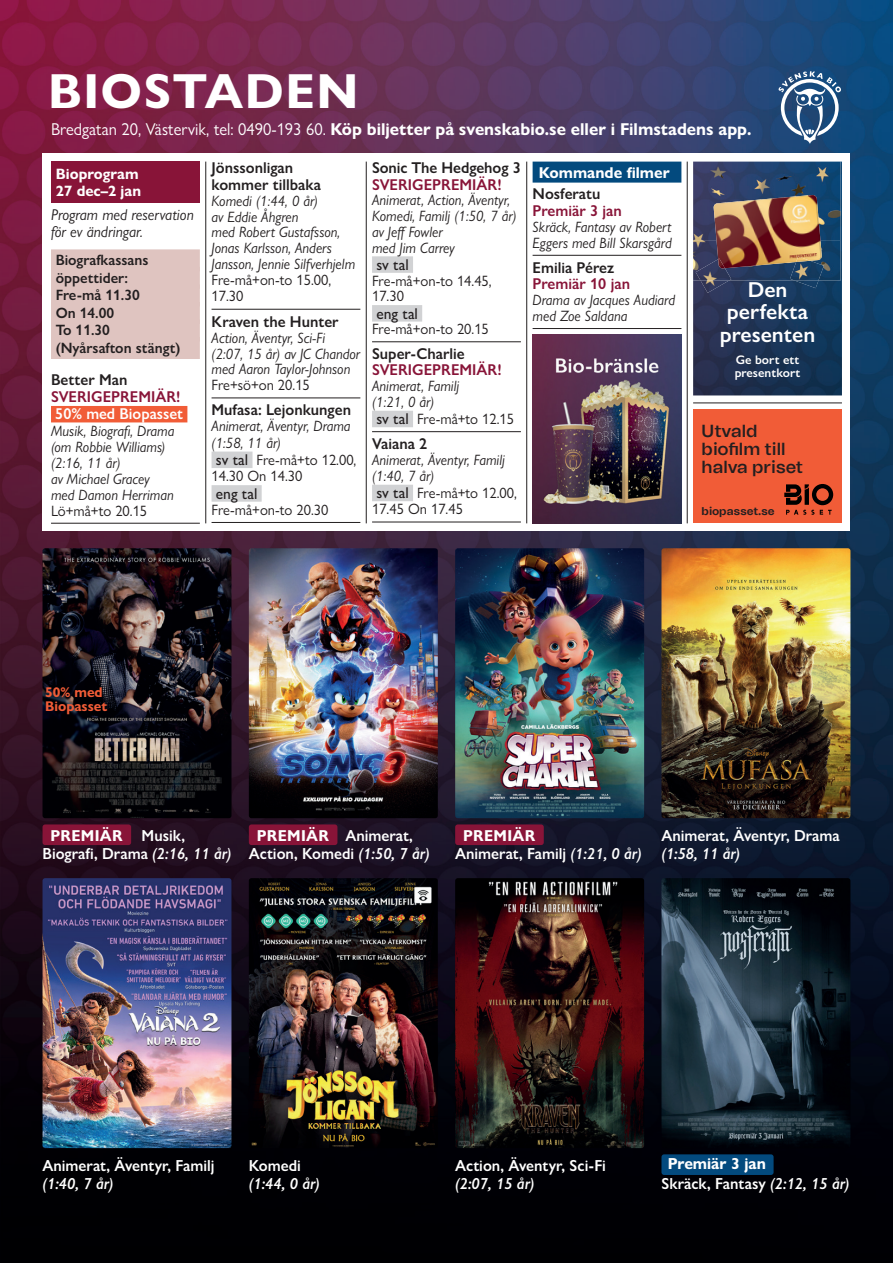
<style>
.page{position:relative;width:893px;height:1263px;background:#fff}
.page>*{position:absolute;margin:0;border:0;box-sizing:border-box;transform-origin:0 0}
.t1{font:700 49.5px "Gill Sans Nova";letter-spacing:.03em;color:#fff}
.t2{font:600 21.75px/22.6px "Gill Sans Nova";color:#fff;text-align:center}
.t3{font:600 17.55px/18.5px "Tomato Grotesk";color:#231f20}
.t4{font:700 17.25px "Gill Sans Nova";color:#fff;scale:.96 1}
.t5{font:600 16.05px/17.9px "Gill Sans Nova";color:#fff;text-align:center;scale:.96 1}
.t6{font:italic 600 16.05px "Gill Sans Nova";color:#fff;scale:.96 1}
.t7{font:700 15.9px "Gill Sans Nova";letter-spacing:.02em;color:#fff;scale:.96 1}
.t8{font:600 15.75px/16.6px "Gill Sans Nova";color:#231f20}
.t9{font:600 15.75px "Gill Sans Nova";color:#881438}
.t10{font:italic 15.75px/16.8px "Gill Sans Nova";color:#231f20}
.t11{font:500 15.75px "Gill Sans Nova";color:#231f20}
.t12{font:600 15.75px "Gill Sans Nova";color:#fff;scale:.96 1}
.t13{font:700 15.75px "Gill Sans Nova";color:#fff}
.t14{font:italic 15px/15.9px "Gill Sans Nova";color:#231f20;scale:.96 1}
.t15{font:15px/16px "Gill Sans Nova";color:#231f20}
.t16{font:600 15px/17.5px "Gill Sans Nova";color:#231f20}
.t17{font:700 15px/17.5px "Gill Sans Nova";color:#fff}
.t18{font:700 14.1px/14.1px "Gill Sans Nova";color:#f15c37;scale:.96 1}
.t19{font:600 12.45px/13.2px "Gill Sans Nova";color:#fff}
.t20{font:700 11.25px "Tomato Grotesk";letter-spacing:.005em;color:#231f20}
.s1{font-weight:400}
.s2{font-weight:500;font-size:15.75px}
.s3{font-weight:600;font-size:16.05px}
.s4{font-style:italic}
.s5{font-weight:700;font-size:15.9px}
.s6{font-weight:700}
</style>
<div class="page">
<img style="left:0;top:0;width:893px;height:1263px">
<svg style="left:778px;top:71px;width:63px;height:73px"></svg>
<div style="left:43px;top:153px;width:807px;height:378px;background:#fff"></div>
<div style="left:51px;top:249px;width:149px;height:22px;background:#dfc4c0"></div>
<div style="left:51px;top:267px;width:149px;height:22px;background:#dfc4c0"></div>
<div style="left:51px;top:284px;width:149px;height:22px;background:#dfc4c0"></div>
<div style="left:51px;top:302px;width:149px;height:22px;background:#dfc4c0"></div>
<div style="left:51px;top:320px;width:149px;height:21px;background:#dfc4c0"></div>
<div style="left:51px;top:337px;width:149px;height:22px;background:#dfc4c0"></div>
<div style="left:51px;top:406px;width:136px;height:16px;background:#f15c37"></div>
<hr style="left:51px;top:523px;width:149px;height:1px;background:#231f20">
<div style="left:51px;top:162px;width:149px;height:41px;background:#881438"></div>
<hr style="left:212px;top:309px;width:148px;height:1px;background:#231f20">
<hr style="left:212px;top:397px;width:148px;height:1px;background:#231f20">
<div style="left:212px;top:452px;width:40px;height:16px;background:#d1d2d4"></div>
<div style="left:212px;top:485px;width:50px;height:17px;background:#d1d2d4"></div>
<hr style="left:212px;top:522px;width:148px;height:1px;background:#231f20">
<div style="left:372px;top:256px;width:41px;height:17px;background:#d1d2d4"></div>
<div style="left:372px;top:305px;width:50px;height:17px;background:#d1d2d4"></div>
<hr style="left:372px;top:341px;width:149px;height:1px;background:#231f20">
<div style="left:372px;top:411px;width:41px;height:16px;background:#d1d2d4"></div>
<hr style="left:372px;top:431px;width:149px;height:1px;background:#231f20">
<div style="left:372px;top:485px;width:41px;height:16px;background:#d1d2d4"></div>
<hr style="left:372px;top:522px;width:149px;height:1px;background:#231f20">
<div style="left:533px;top:162px;width:148px;height:21px;background:#034a7e"></div>
<hr style="left:533px;top:255px;width:148px;height:1px;background:#231f20">
<hr style="left:533px;top:328px;width:148px;height:1px;background:#231f20">
<img style="left:533px;top:335px;width:148px;height:188px">
<hr style="left:693px;top:402px;width:149px;height:1px;background:#231f20">
<img style="left:693px;top:162px;width:149px;height:233px">
<img style="left:693px;top:162px;width:147px;height:119px">
<img style="left:795px;top:281px;width:23px;height:7px">
<img style="left:790px;top:261px;width:34px;height:20px">
<img style="left:701px;top:281px;width:28px;height:12px">
<img style="left:696px;top:259px;width:35px;height:22px">
<img style="left:714px;top:195px;width:108px;height:73px">
<img style="left:796px;top:256px;width:14px;height:6px">
<svg style="left:718px;top:259px;width:7px;height:9px"></svg>
<div style="left:693px;top:409px;width:149px;height:114px;background:#f15c37"></div>
<svg style="left:784px;top:484px;width:49px;height:31px"></svg>
<hr style="left:205px;top:162px;width:1px;height:361px;background:#231f20">
<hr style="left:366px;top:162px;width:1px;height:361px;background:#231f20">
<hr style="left:526px;top:162px;width:1px;height:361px;background:#231f20">
<hr style="left:687px;top:162px;width:1px;height:361px;background:#231f20">
<img style="left:661px;top:548px;width:189px;height:270px">
<img style="left:455px;top:548px;width:189px;height:270px">
<div style="left:455px;top:824px;width:89px;height:21px;background:#881438;border-radius:3px"></div>
<img style="left:249px;top:878px;width:189px;height:270px">
<img style="left:43px;top:878px;width:188px;height:270px">
<img style="left:249px;top:548px;width:189px;height:270px">
<div style="left:249px;top:824px;width:88px;height:21px;background:#881438;border-radius:3px"></div>
<img style="left:43px;top:548px;width:188px;height:270px">
<div style="left:43px;top:824px;width:88px;height:21px;background:#881438;border-radius:3px"></div>
<img style="left:661px;top:878px;width:189px;height:270px">
<div style="left:661px;top:1154px;width:113px;height:21px;background:#034a7e;border-radius:3px"></div>
<img style="left:455px;top:878px;width:189px;height:270px">
<h1 class="t1" style="left:48px;top:60px;width:312px">BIOSTADEN</h1>
<p class="t4" style="left:51px;top:119px;width:731px"><span class="s1">Bredgatan 20, Västervik, tel: 0490-193 60.</span> Köp biljetter på svenskabio.se eller i Filmstadens app.</p>
<p class="t17" style="left:56px;top:165px;width:87px">Bioprogram<br>27 dec–2 jan</p>
<p class="t10" style="left:51px;top:206px;width:144px">Program med reservation för ev ändringar.</p>
<p class="t16" style="left:56px;top:251px;width:126px">Biografkassans öppettider:<br>Fre-må 11.30<br>On 14.00<br>To 11.30 (Nyårsafton stängt)</p>
<p class="t8" style="left:51px;top:371px;width:78px">Better Man</p>
<p class="t9" style="left:51px;top:387px;width:131px">SVERIGEPREMIÄR!</p>
<p class="t12" style="left:55px;top:404px;width:135px">50% med Biopasset</p>
<p class="t14" style="left:51px;top:422px;width:130px">Musik, Biografi, Drama (om Robbie Williams) (2:16, 11 år)<br>av Michael Gracey med Damon Herriman</p>
<p class="t15" style="left:51px;top:502px;width:98px">Lö+må+to 20.15</p>
<p class="t8" style="left:372px;top:159px;width:150px">Sonic The Hedgehog 3</p>
<p class="t9" style="left:372px;top:174px;width:131px">SVERIGEPREMIÄR!</p>
<p class="t14" style="left:372px;top:192px;width:152px">Animerat, Action, Äventyr,<br>Komedi, Familj (1:50, 7 år) av Jeff Fowler<br>med Jim Carrey</p>
<p class="t11" style="left:376px;top:255px;width:34px">sv tal</p>
<p class="t15" style="left:372px;top:272px;width:121px">Fre‑må+on‑to 14.45,<br>17.30</p>
<p class="t11" style="left:376px;top:304px;width:43px">eng tal</p>
<p class="t15" style="left:372px;top:321px;width:118px">Fre‑må+on‑to 20.15</p>
<p class="t8" style="left:372px;top:345px;width:94px">Super-Charlie</p>
<p class="t9" style="left:372px;top:360px;width:131px">SVERIGEPREMIÄR!</p>
<p class="t14" style="left:372px;top:378px;width:92px">Animerat, Familj (1:21, 0 år)</p>
<p class="t15" style="left:376px;top:411px;width:139px"><span class="s2">sv tal</span> Fre‑må+to 12.15</p>
<p class="t8" style="left:372px;top:435px;width:57px">Vaiana 2</p>
<p class="t14" style="left:372px;top:452px;width:140px">Animerat, Äventyr, Familj (1:40, 7 år)</p>
<p class="t15" style="left:372px;top:485px;width:146px"><span class="s2">sv tal</span> Fre‑må+to 12.00,<br>17.45 On 17.45</p>
<p class="t8" style="left:212px;top:159px;width:111px">Jönssonligan kommer tillbaka</p>
<p class="t14" style="left:212px;top:192px;width:151px">Komedi (1:44, 0 år)<br>av Eddie Åhgren<br>med Robert Gustafsson,<br>Jonas Karlsson, Anders<br>Jansson, Jennie Silfverhjelm</p>
<p class="t15" style="left:212px;top:272px;width:121px">Fre‑må+on‑to 15.00,<br>17.30</p>
<p class="t8" style="left:212px;top:313px;width:129px">Kraven the Hunter</p>
<p class="t14" style="left:212px;top:329px;width:156px">Action, Äventyr, Sci-Fi (2:07, 15 år) av JC Chandor med Aaron Taylor-Johnson</p>
<p class="t15" style="left:212px;top:377px;width:100px">Fre+sö+on 20.15</p>
<p class="t8" style="left:212px;top:402px;width:141px">Mufasa: Lejonkungen</p>
<p class="t14" style="left:212px;top:418px;width:146px">Animerat, Äventyr, Drama (1:58, 11 år)</p>
<p class="t15" style="left:212px;top:452px;width:146px"><span class="s2">sv tal</span> Fre‑må+to 12.00,<br>14.30 On 14.30</p>
<p class="t11" style="left:216px;top:484px;width:43px">eng tal</p>
<p class="t15" style="left:212px;top:501px;width:118px">Fre‑må+on‑to 20.30</p>
<p class="t13" style="left:539px;top:163px;width:132px">Kommande filmer</p>
<p class="t8" style="left:533px;top:185px;width:69px">Nosferatu</p>
<p class="t9" style="left:533px;top:201px;width:91px">Premiär 3 jan</p>
<p class="t14" style="left:533px;top:218px;width:147px">Skräck, Fantasy av Robert<br>Eggers med Bill Skarsgård</p>
<p class="t8" style="left:533px;top:259px;width:83px">Emilia Pérez</p>
<p class="t9" style="left:533px;top:274px;width:99px">Premiär 10 jan</p>
<p class="t14" style="left:533px;top:292px;width:150px">Drama av Jacques Audiard med Zoe Saldana</p>
<h2 class="t2" style="left:720px;top:278px;width:97px">Den perfekta presenten</h2>
<p class="t19" style="left:735px;top:353px;width:67px">Ge bort ett presentkort</p>
<p class="t3" style="left:702px;top:421px;width:103px">Utvald biofilm till halva priset</p>
<p class="t20" style="left:702px;top:502px;width:75px">biopasset.se</p>
<p class="t18" style="left:45px;top:685px;width:66px">50% med<br>Biopasset</p>
<p class="t7" style="left:51px;top:826px;width:142px">PREMIÄR <span class="s3">Musik,</span></p>
<p class="t5" style="left:43px;top:845px;width:198px">Biografi, Drama <span class="s4">(2:16, 11 år)</span></p>
<p class="t5" style="left:249px;top:827px;width:190px"><span class="s5">PREMIÄR</span> Animerat,<br>Action, Komedi <span class="s4">(1:50, 7 år)</span></p>
<p class="t7" style="left:463px;top:826px;width:77px">PREMIÄR</p>
<p class="t5" style="left:455px;top:845px;width:196px">Animerat, Familj <span class="s4">(1:21, 0 år)</span></p>
<p class="t5" style="left:661px;top:827px;width:187px">Animerat, Äventyr, Drama</p>
<p class="t6" style="left:661px;top:844px;width:83px">(1:58, 11 år)</p>
<p class="t5" style="left:43px;top:1157px;width:181px">Animerat, Äventyr, Familj</p>
<p class="t6" style="left:43px;top:1174px;width:75px">(1:40, 7 år)</p>
<p class="t5" style="left:249px;top:1157px;width:56px">Komedi</p>
<p class="t6" style="left:249px;top:1174px;width:75px">(1:44, 0 år)</p>
<p class="t5" style="left:455px;top:1157px;width:158px">Action, Äventyr, Sci-Fi</p>
<p class="t6" style="left:455px;top:1174px;width:84px">(2:07, 15 år)</p>
<p class="t5" style="left:661px;top:1154px;width:197px;line-height:19.8px;text-align:left;text-indent:6px"><span class="s6">Premiär 3 jan<br></span>Skräck, Fantasy <span class="s4">(2:12, 15 år)</span></p>
</div>
